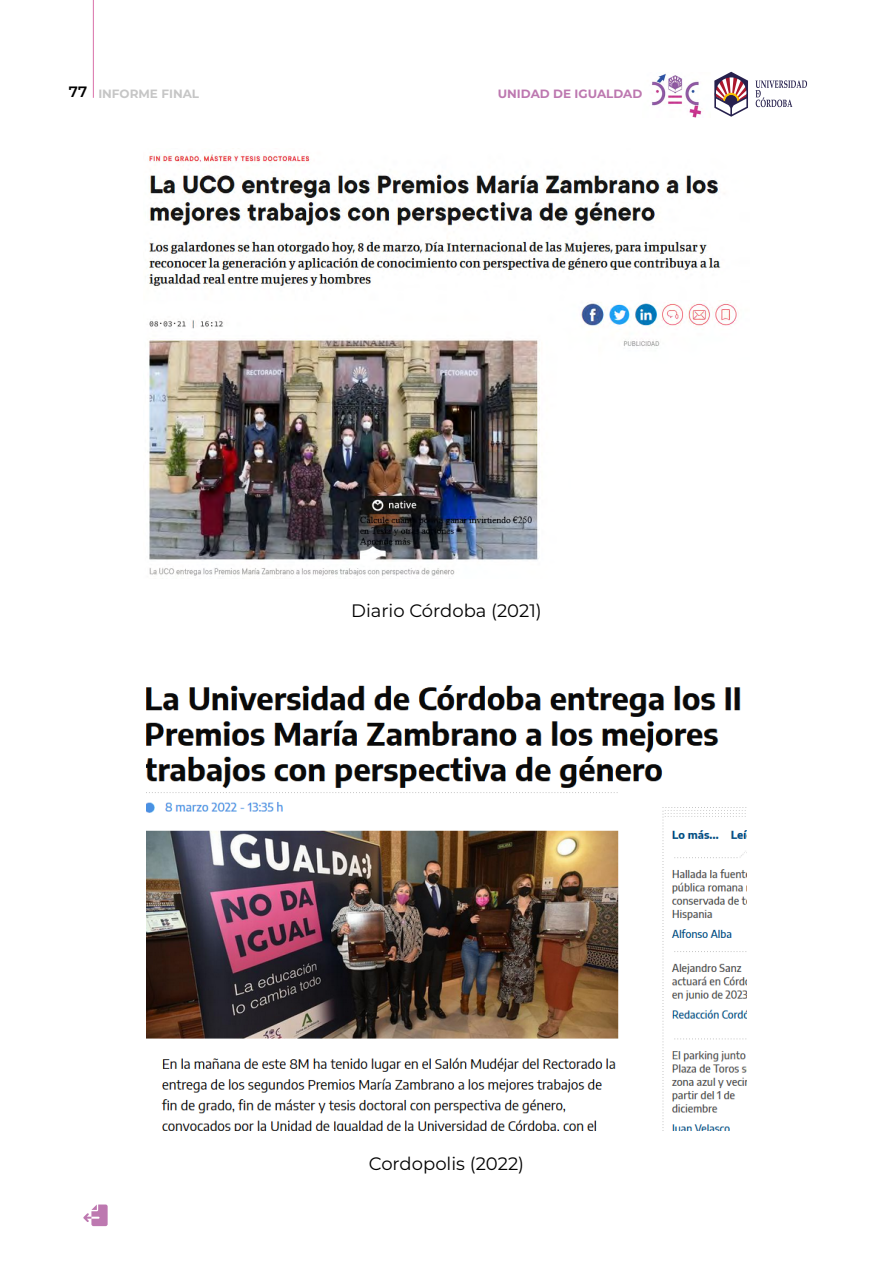
<style>
.page{position:relative;width:893px;height:1263px;background:#fff}
.page>*{position:absolute;margin:0;border:0;box-sizing:border-box;transform-origin:0 0}
.t1{font:18px "Montserrat";color:#000}
.t2{font:700 12px "Montserrat";color:#bd78b0}
.t3{font:700 12px "Montserrat";color:#c6c6c6}
.s1{font-weight:600;font-size:15px;color:#000}
</style>
<div class="page">
<svg style="left:755px;top:80px;width:52px;height:27px"></svg>
<svg style="left:714px;top:72px;width:34px;height:45px"></svg>
<img style="left:651px;top:73px;width:51px;height:45px">
<hr style="left:93px;top:0;width:1px;height:98px;background:#d970a9">
<svg style="left:83px;top:1204px;width:25px;height:22px"></svg>
<img style="left:149px;top:152px;width:590px;height:424px">
<img style="left:147px;top:685px;width:599px;height:446px">
<p class="t3" style="left:69px;top:85px;width:132px"><span class="s1">77</span> INFORME FINAL</p>
<p class="t2" style="left:498px;top:85px;width:146px">UNIDAD DE IGUALDAD</p>
<p class="t1" style="left:351px;top:599px;width:192px">Diario Córdoba (2021)</p>
<p class="t1" style="left:369px;top:1151px;width:157px">Cordopolis (2022)</p>
</div>
